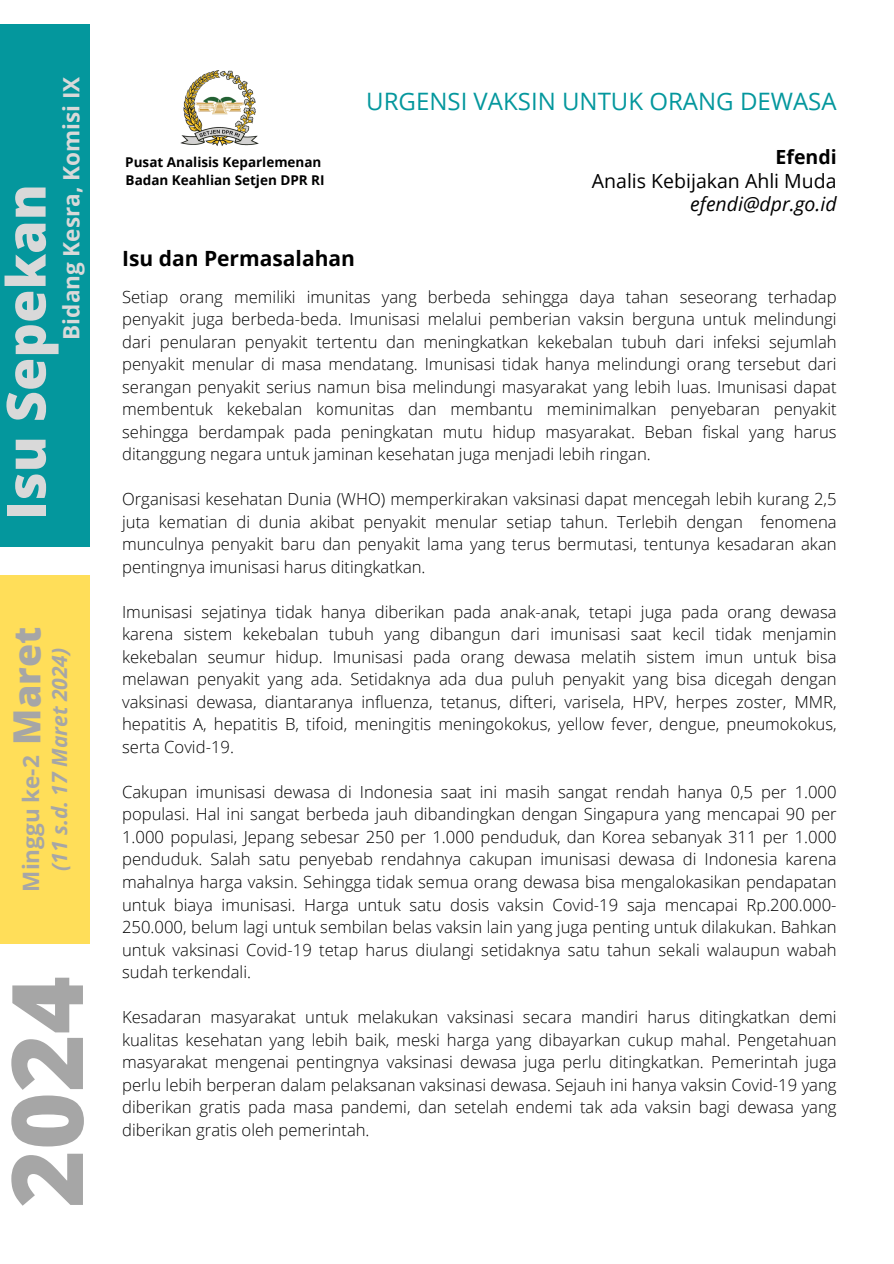
<style>
.page{position:relative;width:894px;height:1264px;background:#fff}
.page>*{position:absolute;margin:0;border:0;box-sizing:border-box;transform-origin:0 0}
.t1{font:800 98.85px "Open Sans";color:#a6a6a6}
.t2{font:800 54px "Open Sans";color:#d9d9d9}
.t3{font:800 37.5px "Open Sans";color:#a6a6a6}
.t4{font:24px "Open Sans";color:#04979d}
.t5{font:700 22.5px "Open Sans";color:#d9d9d9}
.t6{font:700 22.5px "Open Sans";color:#a6a6a6}
.t7{font:italic 700 21px "Open Sans";color:#a6a6a6}
.t8{font:700 21px "Open Sans";color:#000}
.t9{font:19.5px "Open Sans";color:#000}
.t10{font:italic 19.5px "Open Sans";color:#000}
.t11{font:700 19.5px "Open Sans";color:#000}
.t12{font:300 16.65px/22.5px "Open Sans";color:#000;text-align:justify}
.t13{font:700 13.5px "Open Sans";color:#000}
</style>
<div class="page">
<div style="left:0;top:25px;width:89px;height:522px;background:#04979d"></div>
<div style="left:0;top:575px;width:89px;height:368px;background:#ffde59"></div>
<img style="left:180px;top:70px;width:79px;height:76px">
<h1 class="t5" style="left:55px;top:339px;width:264px;rotate:-90deg">Bidang Kesra, Komisi IX</h1>
<h3 class="t2" style="left:-12px;top:520px;width:337px;rotate:-90deg">Isu Sepekan</h3>
<p class="t3" style="left:0;top:744px;width:119px;rotate:-90deg">Maret</p>
<p class="t6" style="left:15px;top:891px;width:138px;rotate:-90deg">Minggu ke-2</p>
<h6 class="t7" style="left:45px;top:871px;width:226px;rotate:-90deg">(11 s.d. 17 Maret 2024)</h6>
<h5 class="t1" style="left:-23px;top:1207px;width:233px;rotate:-90deg">2024</h5>
<h5 class="t13" style="left:125px;top:153px;width:198px">Pusat Analisis Keparlemenan</h5>
<h6 class="t13" style="left:126px;top:171px;width:200px">Badan Keahlian Setjen DPR RI</h6>
<p class="t8" style="left:122px;top:244px;width:234px">Isu dan Permasalahan</p>
<h4 class="t4" style="left:366px;top:85px;width:471px">URGENSI VAKSIN UNTUK ORANG DEWASA</h4>
<p class="t11" style="left:775px;top:143px;width:63px">Efendi</p>
<p class="t9" style="left:591px;top:167px;width:246px">Analis Kebijakan Ahli Muda</p>
<p class="t10" style="left:690px;top:190px;width:148px">efendi@dpr.go.id</p>
<p class="t12" style="left:122px;top:285px;width:715px">Setiap orang memiliki imunitas yang berbeda sehingga daya tahan seseorang terhadap penyakit juga berbeda-beda. Imunisasi melalui pemberian vaksin berguna untuk melindungi dari penularan penyakit tertentu dan meningkatkan kekebalan tubuh dari infeksi sejumlah penyakit menular di masa mendatang. Imunisasi tidak hanya melindungi orang tersebut dari serangan penyakit serius namun bisa melindungi masyarakat yang lebih luas. Imunisasi dapat membentuk kekebalan komunitas dan membantu meminimalkan penyebaran penyakit sehingga berdampak pada peningkatan mutu hidup masyarakat. Beban fiskal yang harus ditanggung negara untuk jaminan kesehatan juga menjadi lebih ringan.</p>
<p class="t12" style="left:122px;top:487px;width:715px">Organisasi kesehatan Dunia (WHO) memperkirakan vaksinasi dapat mencegah lebih kurang 2,5 juta kematian di dunia akibat penyakit menular setiap tahun. Terlebih dengan fenomena munculnya penyakit baru dan penyakit lama yang terus bermutasi, tentunya kesadaran akan pentingnya imunisasi harus ditingkatkan.</p>
<p class="t12" style="left:122px;top:600px;width:715px">Imunisasi sejatinya tidak hanya diberikan pada anak-anak, tetapi juga pada orang dewasa karena sistem kekebalan tubuh yang dibangun dari imunisasi saat kecil tidak menjamin kekebalan seumur hidup. Imunisasi pada orang dewasa melatih sistem imun untuk bisa melawan penyakit yang ada. Setidaknya ada dua puluh penyakit yang bisa dicegah dengan vaksinasi dewasa, diantaranya influenza, tetanus, difteri, varisela, HPV, herpes zoster, MMR, hepatitis A, hepatitis B, tifoid, meningitis meningokokus, yellow fever, dengue, pneumokokus, serta Covid-19.</p>
<p class="t12" style="left:122px;top:780px;width:715px">Cakupan imunisasi dewasa di Indonesia saat ini masih sangat rendah hanya 0,5 per 1.000 populasi. Hal ini sangat berbeda jauh dibandingkan dengan Singapura yang mencapai 90 per 1.000 populasi, Jepang sebesar 250 per 1.000 penduduk, dan Korea sebanyak 311 per 1.000 penduduk. Salah satu penyebab rendahnya cakupan imunisasi dewasa di Indonesia karena mahalnya harga vaksin. Sehingga tidak semua orang dewasa bisa mengalokasikan pendapatan untuk biaya imunisasi. Harga untuk satu dosis vaksin Covid-19 saja mencapai Rp.200.000- 250.000, belum lagi untuk sembilan belas vaksin lain yang juga penting untuk dilakukan. Bahkan untuk vaksinasi Covid-19 tetap harus diulangi setidaknya satu tahun sekali walaupun wabah sudah terkendali.</p>
<p class="t12" style="left:122px;top:1005px;width:715px">Kesadaran masyarakat untuk melakukan vaksinasi secara mandiri harus ditingkatkan demi kualitas kesehatan yang lebih baik, meski harga yang dibayarkan cukup mahal. Pengetahuan masyarakat mengenai pentingnya vaksinasi dewasa juga perlu ditingkatkan. Pemerintah juga perlu lebih berperan dalam pelaksanan vaksinasi dewasa. Sejauh ini hanya vaksin Covid-19 yang diberikan gratis pada masa pandemi, dan setelah endemi tak ada vaksin bagi dewasa yang diberikan gratis oleh pemerintah.</p>
</div>
